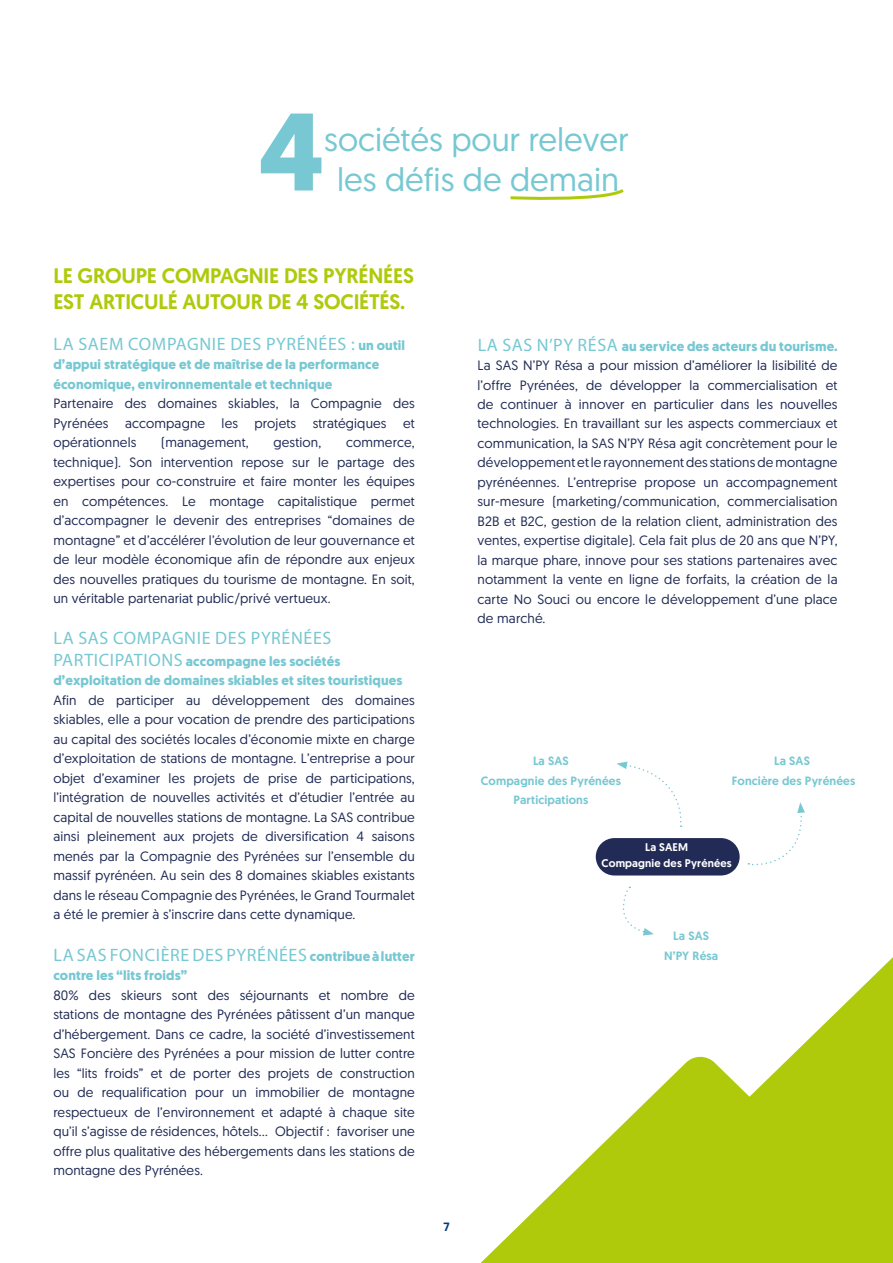
<style>
.page{position:relative;width:893px;height:1263px;background:#fff}
.page>*{position:absolute;margin:0;border:0;box-sizing:border-box;transform-origin:0 0}
.t1{font:700 109.95px "Geomanist";color:#77c8d2}
.t2{font:33px/39.6px "Geomanist";color:#77c8d2;text-align:center}
.t3{font:500 21px/25.2px "Geomanist";letter-spacing:-.01em;color:#afca0b}
.t4{font:18px "Myriad Pro";letter-spacing:.035em;color:#77c8d2}
.t5{font:13.5px/19.5px "Geomanist";letter-spacing:.01em;color:#212b55;text-align:justify}
.t6{font:700 13.5px/19.5px "Geomanist";letter-spacing:.01em;color:#77c8d2}
.t7{font:500 12px/19.5px "Geomanist";letter-spacing:.01em;color:#77c8d2;text-align:center}
.t8{font:500 12px "Geomanist";color:#003a76}
.t9{font:500 11.1px/16px "Geomanist";letter-spacing:.01em;color:#fff;text-align:center}
.s1{font-family:"Geomanist";font-weight:700;font-size:13.5px}
.s2{font-family:"Myriad Pro";font-weight:400;font-size:18px}
.s3{font-family:"Myriad Pro";font-size:18px;color:#77c8d2}
.s4{font-weight:700;color:#77c8d2}
</style>
<div class="page">
<svg style="left:480px;top:935px;width:413px;height:328px"></svg>
<svg style="left:510px;top:189px;width:114px;height:11px"></svg>
<div style="left:596px;top:838px;width:144px;height:37px;background:#212b55;border-radius:19px"></div>
<svg style="left:748px;top:802px;width:57px;height:64px"></svg>
<svg style="left:616px;top:761px;width:66px;height:66px"></svg>
<svg style="left:622px;top:887px;width:32px;height:48px"></svg>
<h1 class="t1" style="left:258px;top:79px;width:68px">4</h1>
<h2 class="t2" style="left:324px;top:119px;width:306px">sociétés pour relever les défis de demain</h2>
<h3 class="t3" style="left:53px;top:263px;width:362px">LE GROUPE COMPAGNIE DES PYRÉNÉES<br>EST ARTICULÉ AUTOUR DE 4 SOCIÉTÉS.</h3>
<h3 class="t4" style="left:54px;top:333px;width:353px">LA SAEM COMPAGNIE DES PYRÉNÉES : <span class="s1">un outil</span></h3>
<p class="t6" style="left:53px;top:355px;width:328px">d’appui stratégique et de maîtrise de la performance économique, environnementale et technique</p>
<p class="t5" style="left:53px;top:393px;width:363px">Partenaire des domaines skiables, la Compagnie des Pyrénées accompagne les projets stratégiques et opérationnels</p>
<p class="t5" style="left:161px;top:432px;width:89px">(management,</p>
<p class="t5" style="left:273px;top:432px;width:49px">gestion,</p>
<p class="t5" style="left:53px;top:432px;width:363px;text-indent:293px">commerce, technique). Son intervention repose sur le partage des expertises pour co-construire et faire monter les équipes en compétences. Le montage capitalistique permet d’accompagner le devenir des entreprises “domaines de montagne” et d’accélérer l’évolution de leur gouvernance et de leur modèle économique afin de répondre aux enjeux des nouvelles pratiques du tourisme de montagne. En soit, un véritable partenariat public/privé vertueux.</p>
<h3 class="t4" style="left:54px;top:627px;width:279px">LA SAS COMPAGNIE DES PYRÉNÉES</h3>
<p class="t6" style="left:53px;top:651px;width:351px"><span class="s2">PARTICIPATIONS</span> accompagne les sociétés d’exploitation de domaines skiables et sites touristiques</p>
<p class="t5" style="left:53px;top:690px;width:363px">Afin de participer au développement des domaines skiables, elle a pour vocation de prendre des participations au capital des sociétés locales d’économie mixte en charge d’exploitation de stations de montagne. L’entreprise a pour objet d’examiner les projets de prise de participations, l’intégration de nouvelles activités et d’étudier l’entrée au capital de nouvelles stations de montagne. La SAS contribue ainsi pleinement aux projets de diversification 4 saisons menés par la Compagnie des Pyrénées sur l’ensemble du massif pyrénéen. Au sein des 8 domaines skiables existants dans le réseau Compagnie des Pyrénées, le Grand Tourmalet a été le premier à s’inscrire dans cette dynamique.</p>
<h3 class="t4" style="left:54px;top:943px;width:363px">LA SAS FONCIÈRE DES PYRÉNÉES <span class="s1">contribue à lutter</span></h3>
<p class="t6" style="left:53px;top:966px;width:135px">contre les “lits froids”</p>
<p class="t5" style="left:53px;top:985px;width:363px">80% des skieurs sont des séjournants et nombre de stations de montagne des Pyrénées pâtissent d’un manque d’hébergement. Dans ce cadre, la société d’investissement SAS Foncière des Pyrénées a pour mission de lutter contre les “lits froids” et de porter des projets de construction ou de requalification pour un immobilier de montagne respectueux de l’environnement et adapté à chaque site qu’il s’agisse de résidences, hôtels… Objectif : favoriser une offre plus qualitative des hébergements dans les stations de montagne des Pyrénées.</p>
<p class="t5" style="left:477px;top:336px;width:362px"><span class="s3">LA SAS N’PY RÉSA</span> <span class="s4">au service des acteurs du tourisme.<br></span>La SAS N’PY Résa a pour mission d’améliorer la lisibilité de l’offre Pyrénées, de développer la commercialisation et de continuer à innover en particulier dans les nouvelles technologies. En travaillant sur les aspects commerciaux et communication, la SAS N’PY Résa agit concrètement pour le développement et le rayonnement des stations de montagne pyrénéennes. L’entreprise propose un accompagnement sur-mesure (marketing/communication, commercialisation B2B et B2C, gestion de la relation client, administration des ventes, expertise digitale). Cela fait plus de 20 ans que N’PY, la marque phare, innove pour ses stations partenaires avec notamment la vente en ligne de forfaits, la création de la carte No Souci ou encore le développement d’une place de marché.</p>
<p class="t7" style="left:481px;top:751px;width:142px">La SAS<br>Compagnie des Pyrénées<br>Participations</p>
<p class="t7" style="left:732px;top:751px;width:125px">La SAS<br>Foncière des Pyrénées</p>
<p class="t9" style="left:601px;top:839px;width:132px">La SAEM<br>Compagnie des Pyrénées</p>
<p class="t7" style="left:664px;top:926px;width:55px">La SAS<br>N’PY Résa</p>
<p class="t8" style="left:443px;top:1218px;width:8px">7</p>
</div>
